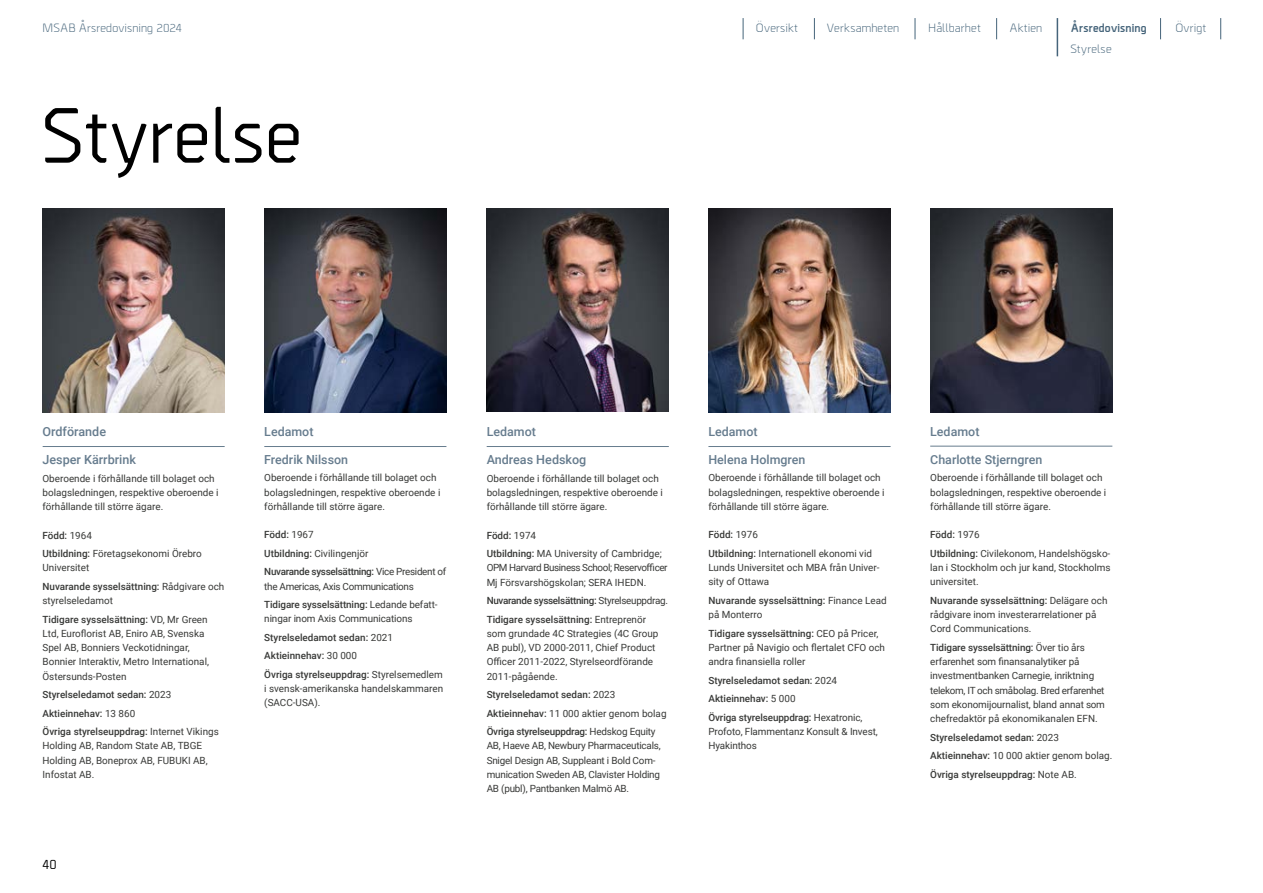
<style>
.page{position:relative;width:1263px;height:893px;background:#fff}
.page>*{position:absolute;margin:0;border:0;box-sizing:border-box;transform-origin:0 0}
.t1{font:500 78px "Borda";color:#000}
.t2{font:500 13.5px "Borda";color:#000}
.t3{font:500 12.6px "Roboto";color:#667c8e}
.t4{font:500 12.45px "Roboto";color:#667c8e}
.t5{font:12px "Borda";letter-spacing:.015em;color:#45647a}
.t6{font:700 12px "Borda";letter-spacing:.015em;color:#45647a}
.t7{font:9.9px/14.2px "Roboto";color:#383937}
.t8{font:500 9.9px/18.5px "Roboto";color:#383937}
.t9{font:500 9.9px/18.5px "Roboto";letter-spacing:-.03em;color:#383937}
.t10{font:9.9px/14.2px "Roboto";letter-spacing:-.02em;color:#383937}
.t11{font:500 9.9px/18.5px "Roboto";letter-spacing:-.02em;color:#383937}
.t12{font:9.9px/14.2px "Roboto";letter-spacing:-.04em;color:#383937}
.t13{font:9.9px/18.5px "Roboto";letter-spacing:-.03em;color:#383937}
.s1{font-weight:500}
.s2{font-weight:400}
</style>
<div class="page">
<img style="left:264px;top:208px;width:182px;height:204px">
<hr style="left:264px;top:446px;width:182px;height:1px;background:#667c8e">
<img style="left:486px;top:208px;width:183px;height:204px">
<hr style="left:487px;top:446px;width:182px;height:1px;background:#667c8e">
<img style="left:708px;top:208px;width:182px;height:204px">
<hr style="left:708px;top:446px;width:182px;height:1px;background:#667c8e">
<img style="left:930px;top:208px;width:182px;height:204px">
<hr style="left:930px;top:446px;width:182px;height:1px;background:#667c8e">
<img style="left:43px;top:208px;width:182px;height:204px">
<hr style="left:43px;top:446px;width:182px;height:1px;background:#667c8e">
<hr style="left:1057px;top:18px;width:1px;height:38px;background:#45647a">
<svg style="left:743px;top:18px;width:1px;height:21px"></svg>
<svg style="left:814px;top:18px;width:1px;height:21px"></svg>
<svg style="left:915px;top:18px;width:1px;height:21px"></svg>
<svg style="left:996px;top:18px;width:1px;height:21px"></svg>
<svg style="left:1160px;top:18px;width:1px;height:21px"></svg>
<svg style="left:1220px;top:18px;width:1px;height:21px"></svg>
<p class="t5" style="left:43px;top:20px;width:141px">MSAB Årsredovisning 2024</p>
<h1 class="t1" style="left:41px;top:82px;width:262px">Styrelse</h1>
<p class="t5" style="left:756px;top:20px;width:44px">Översikt</p>
<p class="t5" style="left:827px;top:20px;width:74px">Verksamheten</p>
<p class="t5" style="left:928px;top:20px;width:54px">Hållbarhet</p>
<p class="t5" style="left:1010px;top:20px;width:34px">Aktien</p>
<p class="t6" style="left:1071px;top:20px;width:77px">Årsredovisning</p>
<p class="t5" style="left:1175px;top:20px;width:33px">Övrigt</p>
<p class="t5" style="left:1070px;top:40px;width:43px">Styrelse</p>
<p class="t3" style="left:43px;top:423px;width:65px">Ordförande</p>
<p class="t3" style="left:43px;top:451px;width:95px">Jesper Kärrbrink</p>
<p class="t7" style="left:43px;top:470px;width:178px">Oberoende i förhållande till bolaget och bolagsledningen, respektive oberoende i förhållande till större ägare.</p>
<p class="t7" style="left:43px;top:525px;width:161px;line-height:18.5px"><span class="s1">Född:</span> 1964<br><span class="s1">Utbildning:</span> Företagsekonomi Örebro</p>
<p class="t8" style="left:43px;top:558px;width:183px"><span class="s2">Universitet<br></span>Nuvarande sysselsättning: <span class="s2">Rådgivare och</span></p>
<p class="t7" style="left:43px;top:591px;width:167px;line-height:18.5px">styrelseledamot<br><span class="s1">Tidigare sysselsättning:</span> VD, Mr Green</p>
<p class="t7" style="left:43px;top:626px;width:168px">Ltd, Euroflorist AB, Eniro AB, Svenska Spel AB, Bonniers Veckotidningar, Bonnier Interaktiv, Metro International, Östersunds-Posten</p>
<p class="t8" style="left:43px;top:685px;width:178px">Styrelseledamot sedan: <span class="s2">2023<br></span>Aktieinnehav: <span class="s2">13 860<br></span>Övriga styrelseuppdrag: <span class="s2">Internet Vikings</span></p>
<p class="t7" style="left:43px;top:738px;width:167px">Holding AB, Random State AB, TBGE<br>Holding AB, Boneprox AB, FUBUKI AB,<br>Infostat AB.</p>
<h2 class="t2" style="left:43px;top:855px;width:16px">40</h2>
<p class="t4" style="left:264px;top:423px;width:51px">Ledamot</p>
<p class="t4" style="left:264px;top:451px;width:85px">Fredrik Nilsson</p>
<p class="t7" style="left:264px;top:470px;width:178px">Oberoende i förhållande till bolaget och bolagsledningen, respektive oberoende i förhållande till större ägare.</p>
<p class="t9" style="left:264px;top:525px;width:183px">Född: <span class="s2">1967<br></span>Utbildning: <span class="s2">Civilingenjör<br></span>Nuvarande sysselsättning: <span class="s2">Vice President of</span></p>
<p class="t13" style="left:264px;top:576px;width:175px">the Americas, Axis Communications<br><span class="s1">Tidigare sysselsättning:</span> Ledande befatt-</p>
<p class="t8" style="left:264px;top:609px;width:180px"><span class="s2">ningar inom Axis Communications<br></span>Styrelseledamot sedan: <span class="s2">2021<br></span>Aktieinnehav: <span class="s2">30 000<br></span>Övriga styrelseuppdrag: <span class="s2">Styrelsemedlem</span></p>
<p class="t7" style="left:264px;top:681px;width:180px">i svensk-amerikanska handelskammaren (SACC-USA).</p>
<p class="t4" style="left:487px;top:423px;width:51px">Ledamot</p>
<p class="t3" style="left:487px;top:451px;width:101px">Andreas Hedskog</p>
<p class="t7" style="left:487px;top:470px;width:178px">Oberoende i förhållande till bolaget och bolagsledningen, respektive oberoende i förhållande till större ägare.</p>
<p class="t7" style="left:487px;top:525px;width:177px;line-height:18.5px"><span class="s1">Född:</span> 1974<br><span class="s1">Utbildning:</span> MA University of Cambridge;</p>
<p class="t12" style="left:487px;top:560px;width:182px">OPM Harvard Business School; Reservofficer<br>Mj Försvarshögskolan; SERA IHEDN.</p>
<p class="t9" style="left:487px;top:591px;width:183px">Nuvarande sysselsättning: <span class="s2">Styrelseuppdrag.<br></span>Tidigare sysselsättning: <span class="s2">Entreprenör</span></p>
<p class="t7" style="left:487px;top:626px;width:173px">som grundade 4C Strategies (4C Group AB publ), VD 2000-2011, Chief Product Officer 2011-2022, Styrelseordförande 2011-pågående.</p>
<p class="t11" style="left:487px;top:685px;width:181px">Styrelseledamot sedan: <span class="s2">2023<br></span>Aktieinnehav: <span class="s2">11 000 aktier genom bolag<br></span>Övriga styrelseuppdrag: <span class="s2">Hedskog Equity</span></p>
<p class="t10" style="left:487px;top:738px;width:176px">AB, Haeve AB, Newbury Pharmaceuticals, Snigel Design AB, Suppleant i Bold Com&shy;munication Sweden AB, Clavister Holding AB (publ), Pantbanken Malmö AB.</p>
<p class="t4" style="left:708px;top:423px;width:51px">Ledamot</p>
<p class="t4" style="left:708px;top:451px;width:99px">Helena Holmgren</p>
<p class="t7" style="left:708px;top:470px;width:178px">Oberoende i förhållande till bolaget och bolagsledningen, respektive oberoende i förhållande till större ägare.</p>
<p class="t7" style="left:708px;top:525px;width:165px;line-height:18.5px"><span class="s1">Född:</span> 1976<br><span class="s1">Utbildning:</span> Internationell ekonomi vid</p>
<p class="t7" style="left:708px;top:560px;width:173px">Lunds Universitet och MBA från Univer&shy;sity of Ottawa</p>
<p class="t8" style="left:708px;top:593px;width:180px;line-height:14.2px">Nuvarande sysselsättning: <span class="s2">Finance Lead på Monterro</span></p>
<p class="t7" style="left:708px;top:625px;width:178px"><span class="s1">Tidigare sysselsättning:</span> CEO på Pricer,<br>Partner på Navigio och flertalet CFO och andra finansiella roller</p>
<p class="t8" style="left:708px;top:670px;width:156px">Styrelseledamot sedan: <span class="s2">2024<br></span>Aktieinnehav: <span class="s2">5 000<br></span>Övriga styrelseuppdrag: <span class="s2">Hexatronic,</span></p>
<p class="t7" style="left:708px;top:724px;width:171px">Profoto, Flammentanz Konsult &amp; Invest,<br>Hyakinthos</p>
<p class="t4" style="left:930px;top:423px;width:51px">Ledamot</p>
<p class="t4" style="left:930px;top:451px;width:114px">Charlotte Stjerngren</p>
<p class="t7" style="left:930px;top:470px;width:178px">Oberoende i förhållande till bolaget och bolagsledningen, respektive oberoende i förhållande till större ägare.</p>
<p class="t7" style="left:930px;top:525px;width:182px;line-height:18.5px"><span class="s1">Född:</span> 1976<br><span class="s1">Utbildning:</span> Civilekonom, Handelshögsko-</p>
<p class="t7" style="left:930px;top:560px;width:182px">lan i Stockholm och jur kand, Stockholms universitet.</p>
<p class="t7" style="left:930px;top:593px;width:179px"><span class="s1">Nuvarande sysselsättning:</span> Delägare och rådgivare inom investerarrelationer på<br>Cord Communications.</p>
<p class="t7" style="left:930px;top:640px;width:176px"><span class="s1">Tidigare sysselsättning:</span> Över tio års erfarenhet som finansanalytiker på investmentbanken Carnegie, inriktning telekom, IT och småbolag. Bred erfarenhet som ekonomijournalist, bland annat som chefredaktör på ekonomikanalen EFN.</p>
<p class="t8" style="left:930px;top:727px;width:184px">Styrelseledamot sedan: <span class="s2">2023<br></span>Aktieinnehav: <span class="s2">10 000 aktier genom bolag.<br></span>Övriga styrelseuppdrag: <span class="s2">Note AB.</span></p>
</div>
